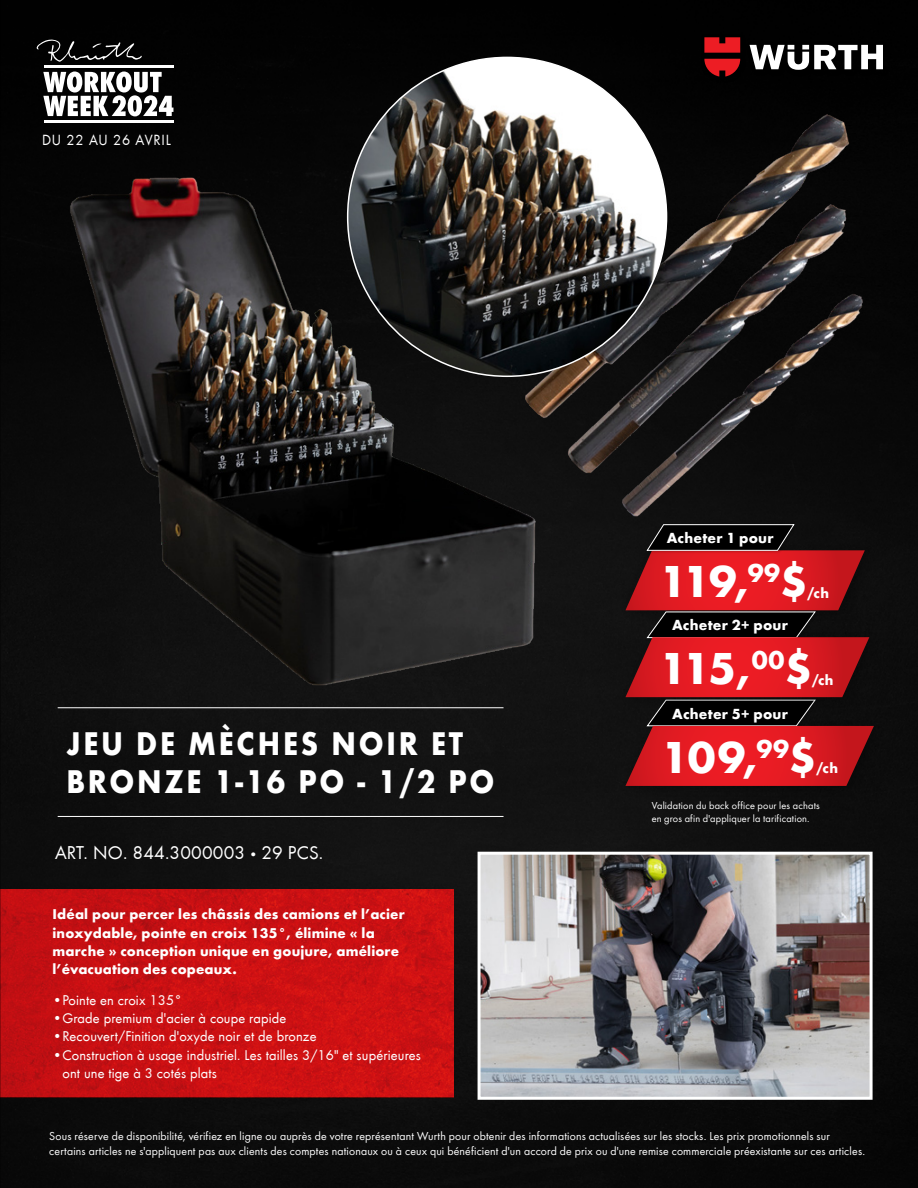
<style>
.page{position:relative;width:918px;height:1188px;background:#fff}
.page>*{position:absolute;margin:0;border:0;box-sizing:border-box;transform-origin:0 0}
.t1{font:700 46.2px "Wuerth Global";letter-spacing:-.035em;color:#fff}
.t2{font:700 33.9px/37.5px "Wuerth";letter-spacing:.09em;color:#fff;scale:.9 1}
.t3{font:19.2px "Wuerth";letter-spacing:.01em;color:#fff}
.t4{font:15.3px "Wuerth";letter-spacing:.06em;color:#fff;scale:.96 1}
.t5{font:700 15.15px "Wuerth Global";letter-spacing:.015em;color:#fff}
.t6{font:700 14.85px "Wuerth Global";color:#fff}
.t7{font:14.7px/18.3px "Wuerth";letter-spacing:.01em;color:#fff}
.t8{font:700 14.7px/18.3px "Wuerth";letter-spacing:.01em;color:#fff}
.t9{font:12px/14.4px "Wuerth Global";letter-spacing:.015em;color:#fff}
.t10{font:10.5px/13.5px "Wuerth Global";letter-spacing:.02em;color:#fff}
.s1{font-weight:700}
</style>
<div class="page">
<img style="left:1px;top:0;width:917px;height:1188px">
<img style="left:1px;top:890px;width:453px;height:207px">
<img style="left:482px;top:856px;width:387px;height:240px">
<div style="left:478px;top:852px;width:395px;height:248px;border:3px solid #fff"></div>
<div style="left:701px;top:34px;width:189px;height:49px;background:#000"></div>
<svg style="left:704px;top:37px;width:36px;height:40px"></svg>
<svg style="left:750px;top:45px;width:133px;height:25px"></svg>
<svg style="left:37px;top:39px;width:105px;height:23px;background:#222"></svg>
<svg style="left:43px;top:72px;width:130px;height:44px"></svg>
<hr style="left:44px;top:65px;width:129px;height:2px;background:#fff">
<hr style="left:44px;top:121px;width:129px;height:2px;background:#fff">
<img style="left:0;top:0;width:1px;height:1188px">
<div style="left:620px;top:544px;width:256px;height:79px;background:#121212"></div>
<div style="left:646px;top:523px;width:151px;height:31px;background:#0f0f0f"></div>
<div style="left:620px;top:630px;width:260px;height:80px;background:#0e0e0e"></div>
<div style="left:620px;top:719px;width:266px;height:79px;background:#0d0d0d"></div>
<svg style="left:625px;top:524px;width:249px;height:262px"></svg>
<hr style="left:58px;top:707px;width:446px;height:1px;background:#fff">
<hr style="left:58px;top:816px;width:446px;height:1px;background:#fff">
<img style="left:538px;top:96px;width:341px;height:424px">
<img style="left:69px;top:165px;width:469px;height:524px">
<img style="left:348px;top:57px;width:319px;height:319px;border-radius:159px">
<p class="t4" style="left:42px;top:130px;width:136px">DU 22 AU 26 AVRIL</p>
<h2 class="t2" style="left:66px;top:722px;width:477px">JEU DE MÈCHES NOIR ET<br>BRONZE 1-16 PO - 1/2 PO</h2>
<h3 class="t3" style="left:55px;top:840px;width:270px">ART. NO. 844.3000003 <span class="s1">·</span> 29 PCS.</h3>
<p class="t8" style="left:53px;top:904px;width:354px">Idéal pour percer les châssis des camions et l’acier inoxydable, pointe en croix 135°, élimine « la marche » conception unique en goujure, améliore l’évacuation des copeaux.</p>
<p class="t7" style="left:53px;top:990px;width:131px">•Pointe en croix 135°</p>
<p class="t7" style="left:53px;top:1008px;width:235px">•Grade premium d'acier à coupe rapide</p>
<p class="t7" style="left:53px;top:1027px;width:266px">•Recouvert/Finition d'oxyde noir et de bronze</p>
<p class="t7" style="left:62px;top:1045px;width:360px;text-indent:-10px">•Construction à usage industriel. Les tailles 3/16" et supérieures ont une tige à 3 cotés plats</p>
<p class="t5" style="left:667px;top:529px;width:108px">Acheter 1 pour</p>
<h1 class="t1" style="left:660px;top:554px;width:149px">119,<sup>99</sup>$</h1>
<p class="t6" style="left:807px;top:584px;width:23px">/ch</p>
<p class="t5" style="left:672px;top:616px;width:117px">Acheter 2+ pour</p>
<h1 class="t1" style="left:660px;top:641px;width:154px">115,<sup>00</sup>$</h1>
<p class="t6" style="left:812px;top:671px;width:23px">/ch</p>
<p class="t5" style="left:672px;top:704px;width:117px">Acheter 5+ pour</p>
<h1 class="t1" style="left:661px;top:730px;width:157px">109,<sup>99</sup>$</h1>
<p class="t6" style="left:816px;top:760px;width:23px">/ch</p>
<p class="t10" style="left:652px;top:798px;width:170px">Validation du back office pour les achats en gros afin d'appliquer la tarification.</p>
<p class="t9" style="left:49px;top:1129px;width:817px">Sous réserve de disponibilité, vérifiez en ligne ou auprès de votre représentant Wurth pour obtenir des informations actualisées sur les stocks. Les prix promotionnels sur certains articles ne s'appliquent pas aux clients des comptes nationaux ou à ceux qui bénéficient d'un accord de prix ou d'une remise commerciale préexistante sur ces articles.</p>
</div>
